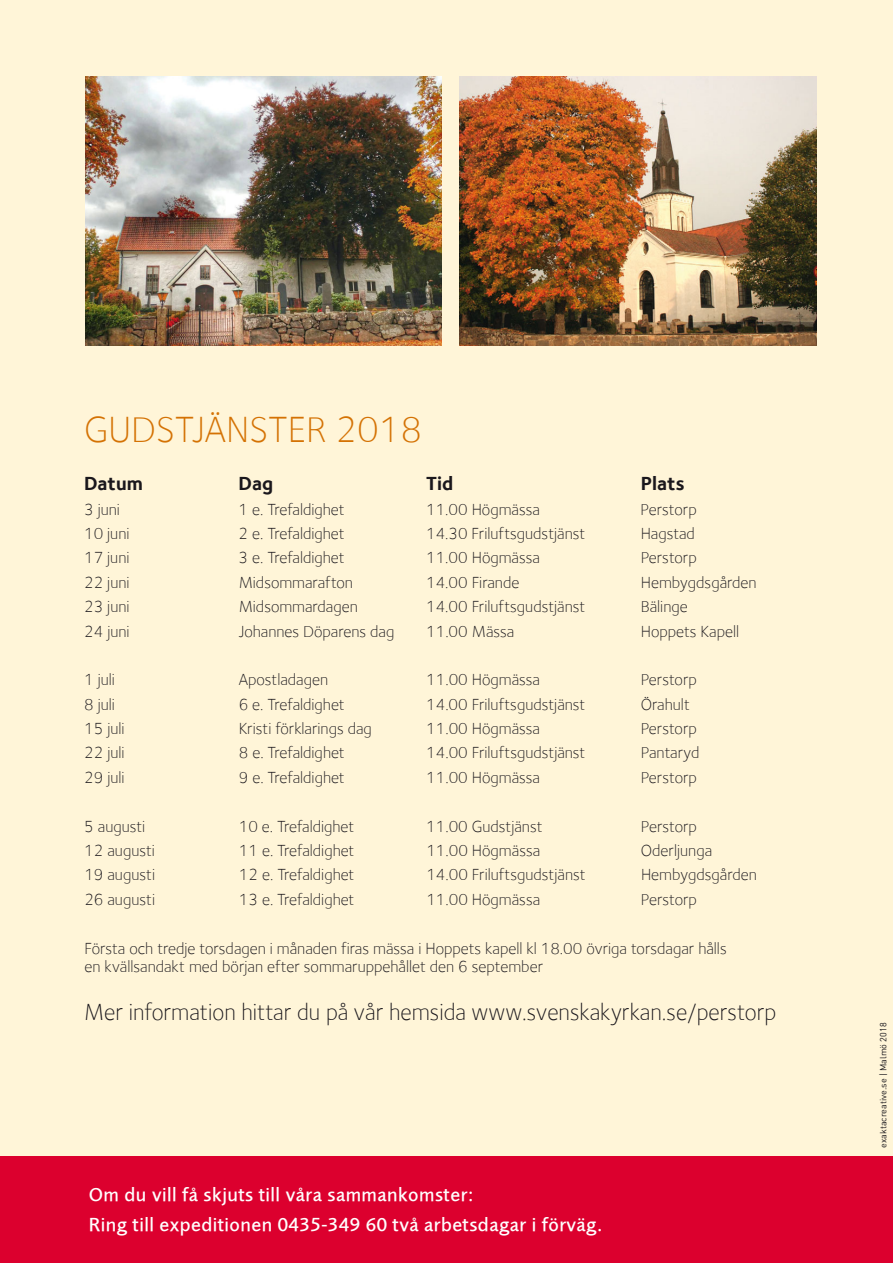
<style>
.page{position:relative;width:893px;height:1263px;background:#fff}
.page>*{position:absolute;margin:0;border:0;box-sizing:border-box;transform-origin:0 0}
.t1{font:300 37.5px "Foundry Sterling";color:#d47204}
.t2{font:300 24px "Foundry Sterling";color:#1a171c}
.t3{font:500 19.5px/30px "Foundry Sans";letter-spacing:.025em;color:#fff}
.t4{font:700 19.5px "Foundry Sterling";color:#1a171c}
.t5{font:300 16.5px/18px "Foundry Sterling";color:#1a171c}
.t6{font:9px "DINOT";color:#1a171c}
</style>
<div class="page">
<div style="left:0;top:0;width:893px;height:1156px;background:#fff5d8"></div>
<div style="left:0;top:1156px;width:893px;height:107px;background:#dc002e"></div>
<img style="left:460px;top:77px;width:356px;height:268px">
<img style="left:85px;top:77px;width:357px;height:268px">
<h1 class="t1" style="left:84px;top:407px;width:340px">GUDSTJÄNSTER 2018</h1>
<p class="t4" style="left:84px;top:472px;width:60px">Datum</p>
<p class="t4" style="left:239px;top:472px;width:36px">Dag</p>
<p class="t4" style="left:426px;top:472px;width:29px">Tid</p>
<p class="t4" style="left:641px;top:472px;width:46px">Plats</p>
<p class="t5" style="left:84px;top:500px;width:37px">3 juni</p>
<p class="t5" style="left:239px;top:500px;width:108px">1 e. Trefaldighet</p>
<p class="t5" style="left:426px;top:500px;width:115px">11.00 Högmässa</p>
<p class="t5" style="left:641px;top:500px;width:58px">Perstorp</p>
<p class="t5" style="left:84px;top:524px;width:47px">10 juni</p>
<p class="t5" style="left:239px;top:524px;width:107px">2 e. Trefaldighet</p>
<p class="t5" style="left:426px;top:524px;width:161px">14.30 Friluftsgudstjänst</p>
<p class="t5" style="left:641px;top:524px;width:56px">Hagstad</p>
<p class="t5" style="left:84px;top:549px;width:47px">17 juni</p>
<p class="t5" style="left:239px;top:549px;width:108px">3 e. Trefaldighet</p>
<p class="t5" style="left:426px;top:549px;width:115px">11.00 Högmässa</p>
<p class="t5" style="left:641px;top:549px;width:58px">Perstorp</p>
<p class="t5" style="left:84px;top:573px;width:47px">22 juni</p>
<p class="t5" style="left:239px;top:573px;width:116px">Midsommarafton</p>
<p class="t5" style="left:426px;top:573px;width:95px">14.00 Firande</p>
<p class="t5" style="left:641px;top:573px;width:117px">Hembygdsgården</p>
<p class="t5" style="left:84px;top:598px;width:47px">23 juni</p>
<p class="t5" style="left:239px;top:598px;width:121px">Midsommardagen</p>
<p class="t5" style="left:426px;top:598px;width:161px">14.00 Friluftsgudstjänst</p>
<p class="t5" style="left:641px;top:598px;width:48px">Bälinge</p>
<p class="t5" style="left:84px;top:622px;width:47px">24 juni</p>
<p class="t5" style="left:239px;top:622px;width:157px">Johannes Döparens dag</p>
<p class="t5" style="left:426px;top:622px;width:90px">11.00 Mässa</p>
<p class="t5" style="left:641px;top:622px;width:100px">Hoppets Kapell</p>
<p class="t5" style="left:84px;top:671px;width:32px">1 juli</p>
<p class="t5" style="left:239px;top:671px;width:91px">Apostladagen</p>
<p class="t5" style="left:426px;top:671px;width:115px">11.00 Högmässa</p>
<p class="t5" style="left:641px;top:671px;width:58px">Perstorp</p>
<p class="t5" style="left:84px;top:695px;width:32px">8 juli</p>
<p class="t5" style="left:239px;top:695px;width:108px">6 e. Trefaldighet</p>
<p class="t5" style="left:426px;top:695px;width:161px">14.00 Friluftsgudstjänst</p>
<p class="t5" style="left:641px;top:695px;width:51px">Örahult</p>
<p class="t5" style="left:84px;top:719px;width:42px">15 juli</p>
<p class="t5" style="left:239px;top:719px;width:135px">Kristi förklarings dag</p>
<p class="t5" style="left:426px;top:719px;width:115px">11.00 Högmässa</p>
<p class="t5" style="left:641px;top:719px;width:58px">Perstorp</p>
<p class="t5" style="left:84px;top:744px;width:42px">22 juli</p>
<p class="t5" style="left:239px;top:744px;width:108px">8 e. Trefaldighet</p>
<p class="t5" style="left:426px;top:744px;width:161px">14.00 Friluftsgudstjänst</p>
<p class="t5" style="left:641px;top:744px;width:60px">Pantaryd</p>
<p class="t5" style="left:84px;top:768px;width:42px">29 juli</p>
<p class="t5" style="left:239px;top:768px;width:108px">9 e. Trefaldighet</p>
<p class="t5" style="left:426px;top:768px;width:115px">11.00 Högmässa</p>
<p class="t5" style="left:641px;top:768px;width:58px">Perstorp</p>
<p class="t5" style="left:84px;top:817px;width:63px">5 augusti</p>
<p class="t5" style="left:239px;top:817px;width:117px">10 e. Trefaldighet</p>
<p class="t5" style="left:426px;top:817px;width:118px">11.00 Gudstjänst</p>
<p class="t5" style="left:641px;top:817px;width:58px">Perstorp</p>
<p class="t5" style="left:84px;top:841px;width:72px">12 augusti</p>
<p class="t5" style="left:239px;top:841px;width:117px">11 e. Trefaldighet</p>
<p class="t5" style="left:426px;top:841px;width:115px">11.00 Högmässa</p>
<p class="t5" style="left:641px;top:841px;width:73px">Oderljunga</p>
<p class="t5" style="left:84px;top:866px;width:72px">19 augusti</p>
<p class="t5" style="left:239px;top:866px;width:117px">12 e. Trefaldighet</p>
<p class="t5" style="left:426px;top:866px;width:161px">14.00 Friluftsgudstjänst</p>
<p class="t5" style="left:641px;top:866px;width:117px">Hembygdsgården</p>
<p class="t5" style="left:84px;top:890px;width:72px">26 augusti</p>
<p class="t5" style="left:239px;top:890px;width:117px">13 e. Trefaldighet</p>
<p class="t5" style="left:426px;top:890px;width:115px">11.00 Högmässa</p>
<p class="t5" style="left:641px;top:890px;width:58px">Perstorp</p>
<p class="t5" style="left:84px;top:939px;width:644px">Första och tredje torsdagen i månaden firas mässa i Hoppets kapell kl 18.00 övriga torsdagar hålls en kvällsandakt med början efter sommaruppehållet den 6 september</p>
<h2 class="t2" style="left:84px;top:998px;width:694px">Mer information hittar du på vår hemsida www.svenskakyrkan.se/perstorp</h2>
<p class="t3" style="left:89px;top:1179px;width:516px">Om du vill få skjuts till våra sammankomster:<br>Ring till expeditionen 0435-349 60 två arbetsdagar i förväg.</p>
<p class="t6" style="left:878px;top:1147px;width:126px;rotate:-90deg">exaktacreative.se | Malmö 2018</p>
</div>
